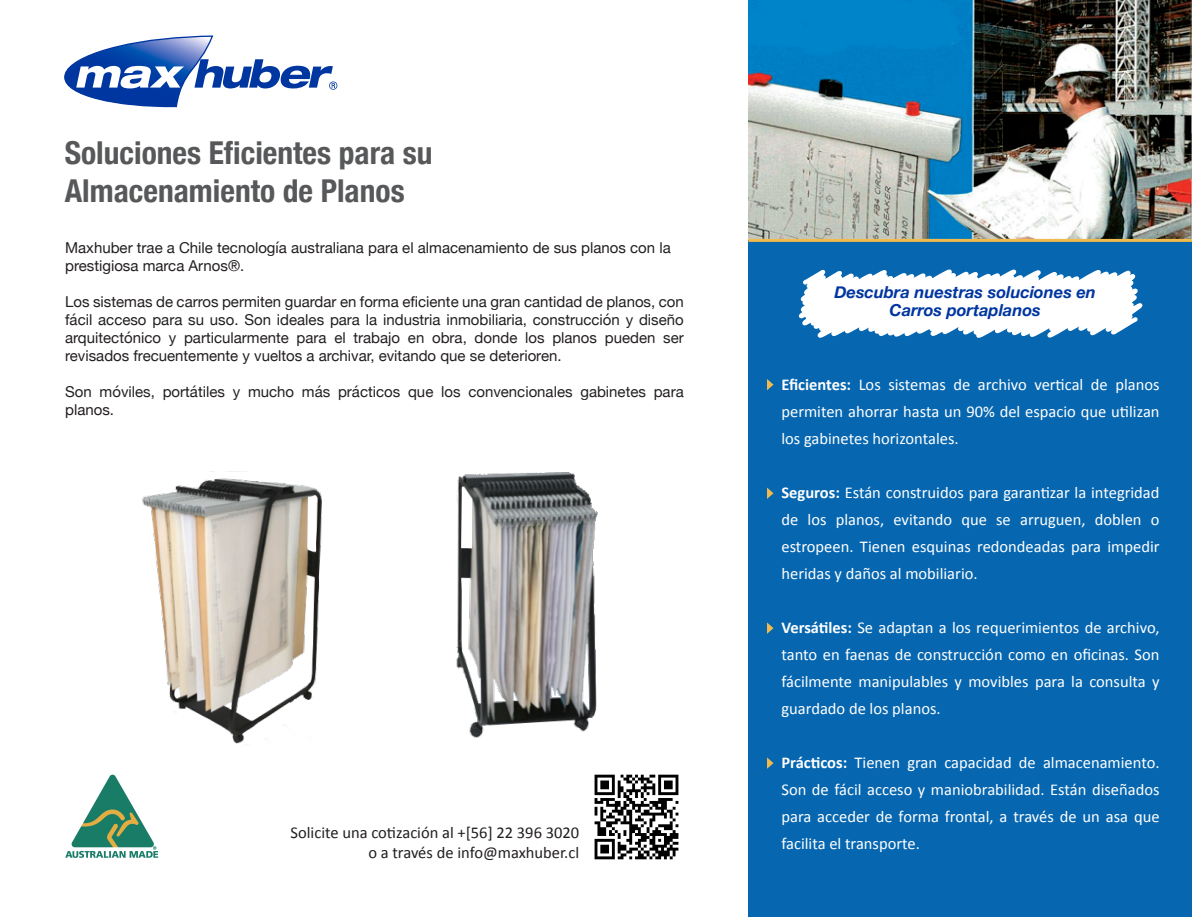
<style>
.page{position:relative;width:1192px;height:917px;background:#fff}
.page>*{position:absolute;margin:0;border:0;box-sizing:border-box;transform-origin:0 0}
.t1{font:700 condensed 31.5px/37.8px "Helvetica Neue";color:#57585a}
.t2{font:16.5px/27px "Calibri";color:#fff;text-align:justify}
.t3{font:16.5px/19.8px "Calibri";color:#231f20;text-align:right}
.t4{font:italic 700 16.5px/18px "Helvetica Neue";color:#0036a0;text-align:center}
.t5{font:15px/18px "Helvetica Neue";color:#231f20}
.s1{font-weight:700}
</style>
<div class="page">
<div style="left:748px;top:0;width:444px;height:916px;background:#0666b0"></div>
<svg style="left:64px;top:35px;width:273px;height:73px"></svg>
<img style="left:594px;top:774px;width:85px;height:86px">
<img style="left:748px;top:0;width:444px;height:239px">
<svg style="left:799px;top:269px;width:344px;height:69px"></svg>
<svg style="left:767px;top:379px;width:6px;height:11px"></svg>
<svg style="left:767px;top:487px;width:6px;height:11px"></svg>
<svg style="left:767px;top:622px;width:6px;height:11px"></svg>
<svg style="left:767px;top:757px;width:6px;height:11px"></svg>
<hr style="left:748px;top:239px;width:444px;height:3px;background:#f0bb4c">
<img style="left:456px;top:472px;width:142px;height:266px">
<img style="left:142px;top:471px;width:180px;height:274px">
<img style="left:65px;top:774px;width:94px;height:84px">
<h1 class="t1" style="left:65px;top:132px;width:369px">Soluciones Eficientes para su<br>Almacenamiento de Planos</h1>
<p class="t5" style="left:65px;top:239px;width:607px">Maxhuber trae a Chile tecnología australiana para el almacenamiento de sus planos con la prestigiosa marca Arnos®.</p>
<p class="t5" style="left:65px;top:293px;width:620px;text-align:justify">Los sistemas de carros permiten guardar en forma eficiente una gran cantidad de planos, con fácil acceso para su uso. Son ideales para la industria inmobiliaria, construcción y diseño arquitectónico y particularmente para el trabajo en obra, donde los planos pueden ser revisados frecuentemente y vueltos a archivar, evitando que se deterioren.</p>
<p class="t5" style="left:65px;top:383px;width:620px">Son móviles, portátiles y mucho más prácticos que los convencionales gabinetes para planos.</p>
<p class="t3" style="left:290px;top:822px;width:290px">Solicite una cotización al +[56] 22 396 3020 o a través de info@maxhuber.cl</p>
<p class="t4" style="left:834px;top:283px;width:263px">Descubra nuestras soluciones en<br>Carros portaplanos</p>
<p class="t2" style="left:781px;top:370px;width:379px"><span class="s1">Eficientes:</span> Los sistemas de archivo vertical de planos permiten ahorrar hasta un 90% del espacio que utilizan los gabinetes horizontales.</p>
<p class="t2" style="left:781px;top:478px;width:379px"><span class="s1">Seguros:</span> Están construidos para garantizar la integridad de los planos, evitando que se arruguen, doblen o estropeen. Tienen esquinas redondeadas para impedir heridas y daños al mobiliario.</p>
<p class="t2" style="left:781px;top:613px;width:379px"><span class="s1">Versátiles:</span> Se adaptan a los requerimientos de archivo, tanto en faenas de construcción como en oficinas. Son fácilmente manipulables y movibles para la consulta y guardado de los planos.</p>
<p class="t2" style="left:781px;top:748px;width:379px"><span class="s1">Prácticos:</span> Tienen gran capacidad de almacenamiento.<br>Son de fácil acceso y maniobrabilidad. Están diseñados para acceder de forma frontal, a través de un asa que facilita el transporte.</p>
</div>
